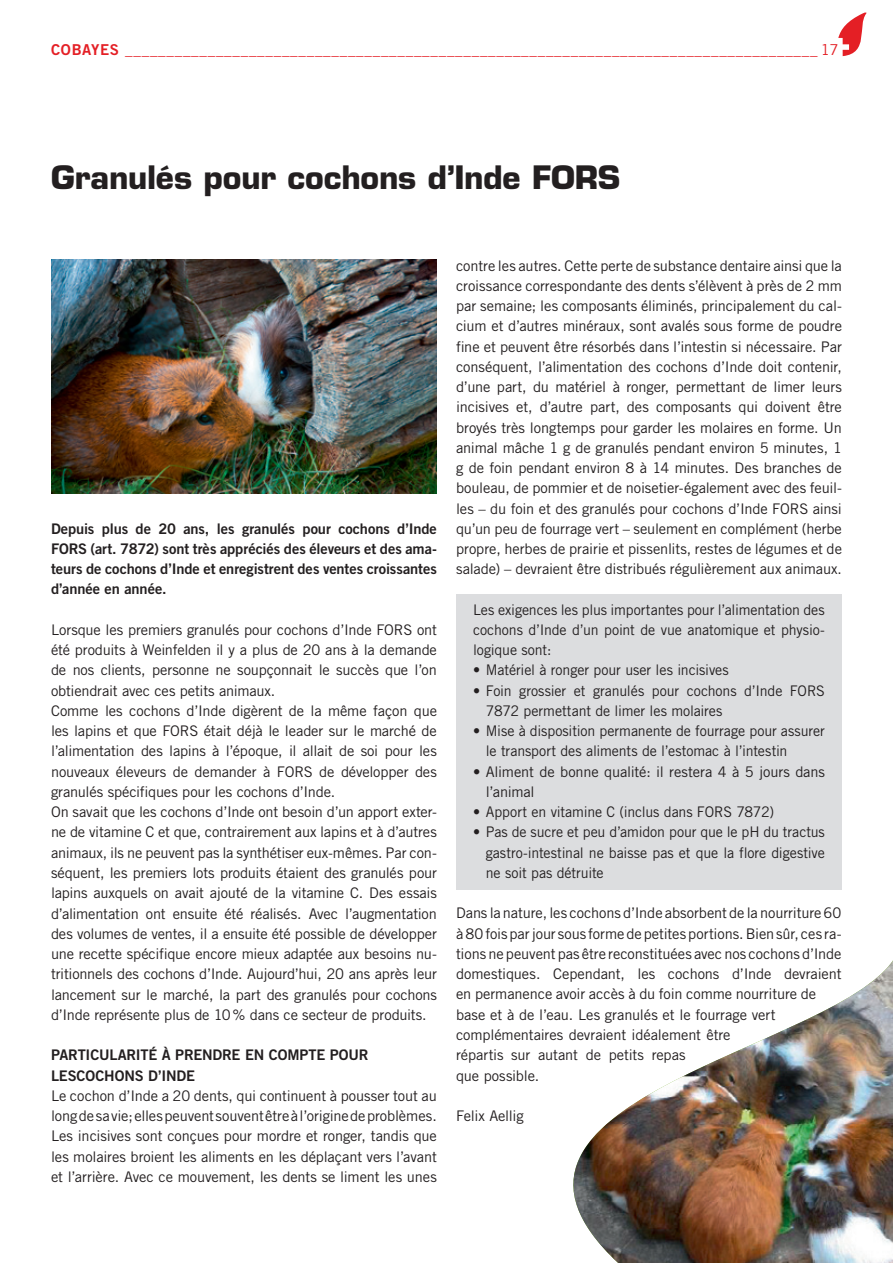
<style>
.page{position:relative;width:893px;height:1263px;background:#fff}
.page>*{position:absolute;margin:0;border:0;box-sizing:border-box;transform-origin:0 0}
.t1{font:700 31.5px "Eurostile LT";letter-spacing:-.01em;color:#231f20}
.t2{font:15px "Trade Gothic LT";color:#e41f25}
.t3{font:14.7px/20.2px "Trade Gothic LT";letter-spacing:-.01em;color:#231f20}
.t4{font:14.7px/20.2px "Trade Gothic LT Bold Two";letter-spacing:-.005em;color:#231f20;text-align:justify}
.s1{font-family:"Trade Gothic LT Bold Two"}
</style>
<div class="page">
<svg style="left:838px;top:12px;width:29px;height:44px"></svg>
<img style="left:573px;top:960px;width:320px;height:303px">
<img style="left:51px;top:259px;width:386px;height:234px">
<div style="left:456px;top:594px;width:386px;height:295px;background:#dcdddf"></div>
<p class="t2" style="left:51px;top:40px;width:789px"><span class="s1">COBAYES</span> ____________________________________________________________________________________ 17</p>
<h1 class="t1" style="left:51px;top:158px;width:571px">Granulés pour cochons d’Inde FORS</h1>
<p class="t4" style="left:51px;top:518px;width:387px">Depuis plus de 20 ans, les granulés pour cochons d’Inde FORS (art. 7872) sont très appréciés des éleveurs et des ama&shy;teurs de cochons d’Inde et enregistrent des ventes croissantes d’année en année.</p>
<p class="t3" style="left:51px;top:619px;width:387px">Lorsque les premiers granulés pour cochons d’Inde FORS ont été produits à Weinfelden il y a plus de 20 ans à la demande de nos clients, personne ne soupçonnait le succès que l’on obtiendrait avec ces petits animaux.<br>Comme les cochons d’Inde digèrent de la même façon que les lapins et que FORS était déjà le leader sur le marché de l’alimentation des lapins à l’époque, il allait de soi pour les nouveaux éleveurs de demander à FORS de développer des granulés spécifiques pour les cochons d’Inde.<br>On savait que les cochons d’Inde ont besoin d’un apport exter&shy;ne de vitamine C et que, contrairement aux lapins et à d’autres animaux, ils ne peuvent pas la synthétiser eux-mêmes. Par con&shy;séquent, les premiers lots produits étaient des granulés pour lapins auxquels on avait ajouté de la vitamine C. Des essais d’alimentation ont ensuite été réalisés. Avec l’augmentation des volumes de ventes, il a ensuite été possible de développer une recette spécifique encore mieux adaptée aux besoins nu&shy;tritionnels des cochons d’Inde. Aujourd’hui, 20 ans après leur lancement sur le marché, la part des granulés pour cochons d’Inde représente plus de 10% dans ce secteur de produits.</p>
<p class="t4" style="left:51px;top:1045px;width:319px">PARTICULARITÉ À PRENDRE EN COMPTE POUR<br>LESCOCHONS D’INDE</p>
<p class="t3" style="left:51px;top:1085px;width:387px;text-align:justify">Le cochon d’Inde a 20 dents, qui continuent à pousser tout au long de sa vie; elles peuvent souvent être à l’origine de problèmes.<br>Les incisives sont conçues pour mordre et ronger, tandis que les molaires broient les aliments en les déplaçant vers l’avant et l’arrière. Avec ce mouvement, les dents se liment les unes</p>
<p class="t3" style="left:456px;top:255px;width:387px;text-align:justify">contre les autres. Cette perte de substance dentaire ainsi que la croissance correspondante des dents s’élèvent à près de 2 mm par semaine; les composants éliminés, principalement du cal&shy;cium et d’autres minéraux, sont avalés sous forme de poudre fine et peuvent être résorbés dans l’intestin si nécessaire. Par conséquent, l’alimentation des cochons d’Inde doit contenir, d’une part, du matériel à ronger, permettant de limer leurs incisives et, d’autre part, des composants qui doivent être broyés très longtemps pour garder les molaires en forme. Un animal mâche 1 g de granulés pendant environ 5 minutes, 1 g de foin pendant environ 8 à 14 minutes. Des branches de bouleau, de pommier et de noisetier-également avec des feuil&shy;les – du foin et des granulés pour cochons d’Inde FORS ainsi qu’un peu de fourrage vert – seulement en complément (herbe propre, herbes de prairie et pissenlits, restes de légumes et de salade) – devraient être distribués régulièrement aux animaux.</p>
<p class="t3" style="left:473px;top:599px;width:353px;text-align:justify">Les exigences les plus importantes pour l’alimentation des cochons d’Inde d’un point de vue anatomique et physio&shy;logique sont:</p>
<p class="t3" style="left:473px;top:660px;width:257px">• Matériel à ronger pour user les incisives</p>
<p class="t3" style="left:486px;top:680px;width:341px;text-indent:-13px">• Foin grossier et granulés pour cochons d’Inde FORS<br>7872 permettant de limer les molaires</p>
<p class="t3" style="left:486px;top:721px;width:341px;text-indent:-13px">• Mise à disposition permanente de fourrage pour assurer le transport des aliments de l’estomac à l’intestin</p>
<p class="t3" style="left:486px;top:761px;width:341px;text-indent:-13px">• Aliment de bonne qualité: il restera 4 à 5 jours dans l’animal</p>
<p class="t3" style="left:473px;top:802px;width:302px">• Apport en vitamine C (inclus dans FORS 7872)</p>
<p class="t3" style="left:486px;top:822px;width:341px;text-align:justify;text-indent:-13px">• Pas de sucre et peu d’amidon pour que le pH du tractus gastro-intestinal ne baisse pas et que la flore digestive ne soit pas détruite</p>
<p class="t3" style="left:456px;top:903px;width:387px">Dans la nature, les cochons d’Inde absorbent de la nourriture 60 à 80 fois par jour sous forme de petites portions. Bien sûr, ces ra&shy;tions ne peuvent pas être reconstituées avec nos cochons d’Inde domestiques. Cependant, les cochons d’Inde devraient en permanence avoir accès à du foin comme nourriture de base et à de l’eau. Les granulés et le fourrage vert complémentaires devraient idéalement être<br>répartis sur autant de petits repas<br>que possible.</p>
<p class="t3" style="left:456px;top:1105px;width:69px">Felix Aellig</p>
</div>
